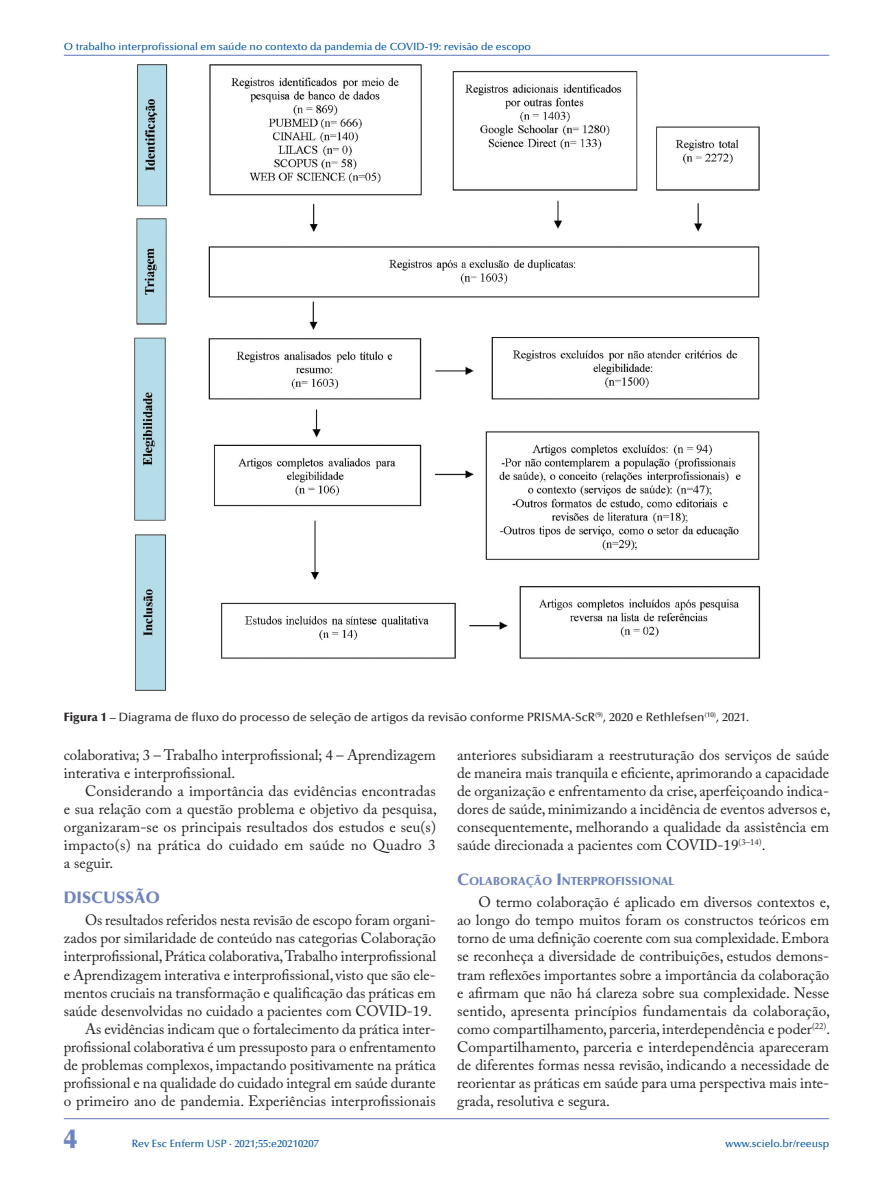
<style>
.page{position:relative;width:893px;height:1191px;background:#fff}
.page>*{position:absolute;margin:0;border:0;box-sizing:border-box;transform-origin:0 0}
.t1{font:900 27px "Optima LT";color:#6e84c1}
.Sub1{font:900 16.5px "Optima LT";color:#6e84c1}
.Texto{font:15px/18px "Adobe Caslon Pro";color:#231f20;text-align:justify}
.Titulo_Tabela___Lege{font:500 12px "Optima LT";color:#231f20}
.Sub2{font:900 11.55px "Optima LT";color:#6e84c1}
.t2{font:500 10.5px "Optima LT";color:#0154a6}
.s1{font-weight:900}
.s2{font-size:16.5px}
</style>
<div class="page">
<hr style="left:64px;top:1118px;width:765px;height:1px;background:#6e84c1">
<hr style="left:64px;top:55px;width:765px;height:1px;background:#6e84c1">
<img style="left:134px;top:64px;width:627px;height:627px">
<p class="t2" style="left:64px;top:40px;width:469px">O trabalho interprofissional em saúde no contexto da pandemia de COVID-19: revisão de escopo</p>
<p class="Titulo_Tabela___Lege" style="left:64px;top:710px;width:687px"><span class="s1">Figura 1</span> – Diagrama de fluxo do processo de seleção de artigos da revisão conforme PRISMA-ScR<sup>(9)</sup>, 2020 e Rethlefsen<sup>(10)</sup>, 2021.</p>
<p class="Texto" style="left:64px;top:745px;width:374px">colaborativa; 3 – Trabalho interprofissional; 4 – Aprendizagem interativa e interprofissional.</p>
<p class="Texto" style="left:64px;top:781px;width:375px;text-indent:21px">Considerando a importância das evidências encontradas e sua relação com a questão problema e objetivo da pesquisa, organizaram-se os principais resultados dos estudos e seu(s) impacto(s) na prática do cuidado em saúde no Quadro 3 a seguir.</p>
<p class="Sub1" style="left:64px;top:887px;width:98px">DISCUSSÃO</p>
<p class="Texto" style="left:64px;top:911px;width:374px;text-indent:21px">Os resultados referidos nesta revisão de escopo foram organi&shy;zados por similaridade de conteúdo nas categorias Colaboração interprofissional, Prática colaborativa, Trabalho interprofissional e Aprendizagem interativa e interprofissional, visto que são ele&shy;mentos cruciais na transformação e qualificação das práticas em saúde desenvolvidas no cuidado a pacientes com COVID-19.</p>
<p class="Texto" style="left:64px;top:1019px;width:374px;text-indent:21px">As evidências indicam que o fortalecimento da prática inter&shy;profissional colaborativa é um pressuposto para o enfrentamento de problemas complexos, impactando positivamente na prática profissional e na qualidade do cuidado integral em saúde durante o primeiro ano de pandemia. Experiências interprofissionais</p>
<p class="Texto" style="left:457px;top:745px;width:375px">anteriores subsidiaram a reestruturação dos serviços de saúde de maneira mais tranquila e eficiente, aprimorando a capacidade de organização e enfrentamento da crise, aperfeiçoando indica&shy;dores de saúde, minimizando a incidência de eventos adversos e, consequentemente, melhorando a qualidade da assistência em saúde direcionada a pacientes com COVID-19<sup>(3–14)</sup>.</p>
<p class="Sub2" style="left:457px;top:874px;width:219px"><span class="s2">C</span>OLABORAÇÃO <span class="s2">I</span> NTERPROFISSIONAL</p>
<p class="Texto" style="left:457px;top:893px;width:375px;text-indent:21px">O termo colaboração é aplicado em diversos contextos e, ao longo do tempo muitos foram os constructos teóricos em torno de uma definição coerente com sua complexidade. Embora se reconheça a diversidade de contribuições, estudos demons&shy;tram reflexões importantes sobre a importância da colaboração e afirmam que não há clareza sobre sua complexidade. Nesse sentido, apresenta princípios fundamentais da colaboração, como compartilhamento, parceria, interdependência e poder<sup>(22)</sup>.<br>Compartilhamento, parceria e interdependência apareceram de diferentes formas nessa revisão, indicando a necessidade de reorientar as práticas em saúde para uma perspectiva mais inte&shy;grada, resolutiva e segura.</p>
<h1 class="t1" style="left:64px;top:1123px;width:15px">4</h1>
<p class="t2" style="left:726px;top:1137px;width:105px">www.scielo.br/reeusp</p>
<p class="t2" style="left:132px;top:1137px;width:189px">Rev Esc Enferm USP · 2021;55:e20210207</p>
</div>
